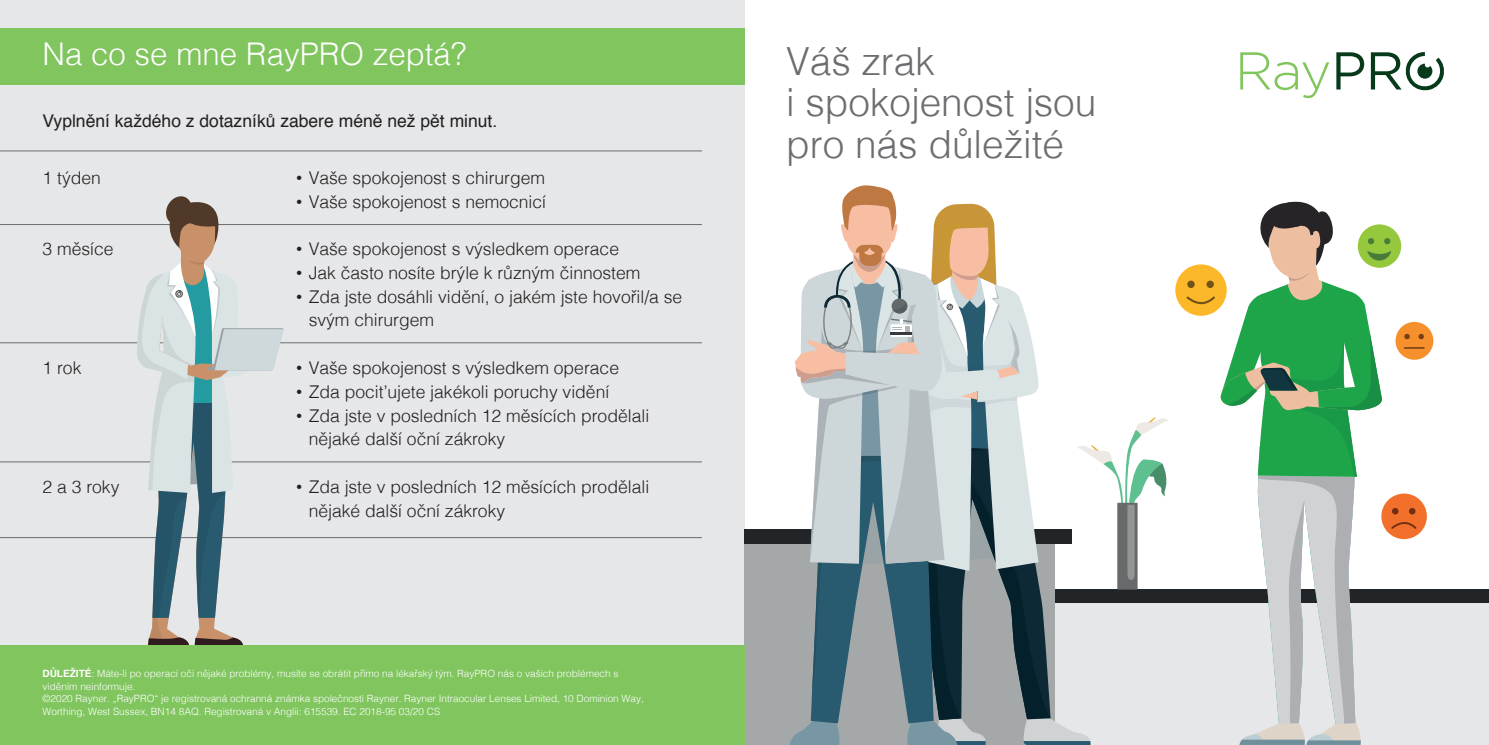
<style>
.page{position:relative;width:1489px;height:745px;background:#fff}
.page>*{position:absolute;margin:0;border:0;box-sizing:border-box;transform-origin:0 0}
.t1{font:300 38.75px/41.2px "Helvetica";color:#6c6d70}
.t2{font:300 31.25px "Helvetica";color:#fff}
.t3{font:300 17.5px/23.8px "Helvetica";color:#231f20}
.t4{font:17.5px "Helvetica";color:#231f20}
.t5{font:300 10px/12.5px "Helvetica";color:#fff}
.s1{font-family:"Gotham"}
.s2{font-weight:700}
</style>
<div class="page">
<div style="left:0;top:0;width:744px;height:744px;background:#e6e7e9"></div>
<div style="left:0;top:29px;width:744px;height:56px;background:#80c55e"></div>
<div style="left:744px;top:536px;width:311px;height:208px;background:#a4a8a8"></div>
<div style="left:744px;top:529px;width:328px;height:15px;background:#212527"></div>
<div style="left:1055px;top:602px;width:433px;height:142px;background:#e6e7e9"></div>
<div style="left:1055px;top:589px;width:433px;height:13px;background:#212527"></div>
<div style="left:1175px;top:264px;width:51px;height:51px;background:#fcb828;border-radius:50%"></div>
<div style="left:1187px;top:280px;width:7px;height:8px;background:#6f5318;border-radius:50%"></div>
<div style="left:1206px;top:280px;width:7px;height:8px;background:#6f5318;border-radius:50%"></div>
<svg style="left:1186px;top:296px;width:28px;height:8px"></svg>
<div style="left:1395px;top:322px;width:38px;height:37px;background:#f6902c;border-radius:50%"></div>
<svg style="left:1220px;top:201px;width:204px;height:543px"></svg>
<svg style="left:789px;top:185px;width:383px;height:560px"></svg>
<hr style="left:1027px;top:744px;width:63px;height:1px;background:#295b70">
<hr style="left:1239px;top:744px;width:65px;height:1px;background:#708f9d">
<hr style="left:1306px;top:744px;width:54px;height:1px;background:#708f9d">
<svg style="left:1240px;top:52px;width:89px;height:46px"></svg>
<svg style="left:1336px;top:52px;width:27px;height:37px"></svg>
<svg style="left:1370px;top:52px;width:74px;height:39px"></svg>
<hr style="left:0;top:151px;width:702px;height:1px;background:#6c6d70">
<hr style="left:0;top:224px;width:702px;height:1px;background:#6c6d70">
<hr style="left:0;top:342px;width:702px;height:1px;background:#6c6d70">
<hr style="left:0;top:461px;width:702px;height:1px;background:#6c6d70">
<hr style="left:0;top:537px;width:702px;height:1px;background:#6c6d70">
<svg style="left:137px;top:196px;width:146px;height:449px"></svg>
<div style="left:0;top:645px;width:744px;height:99px;background:#80c55e"></div>
<h2 class="t2" style="left:43px;top:28px;width:425px">Na co se mne RayPRO zeptá?</h2>
<p class="t4" style="left:43px;top:107px;width:456px">Vyplnění každého z dotazníků zabere méně než pět minut.</p>
<p class="t3" style="left:43px;top:164px;width:60px">1 týden</p>
<p class="t3" style="left:295px;top:164px;width:251px"><span class="s1">•</span> Vaše spokojenost s chirurgem</p>
<p class="t3" style="left:295px;top:188px;width:252px"><span class="s1">•</span> Vaše spokojenost s nemocnicí</p>
<p class="t3" style="left:43px;top:235px;width:72px">3 měsíce</p>
<p class="t3" style="left:295px;top:235px;width:325px"><span class="s1">•</span> Vaše spokojenost s výsledkem operace</p>
<p class="t3" style="left:295px;top:259px;width:347px"><span class="s1">•</span> Jak často nosíte brýle k různým činnostem</p>
<p class="t3" style="left:309px;top:283px;width:375px;text-indent:-13px"><span class="s1">•</span> Zda jste dosáhli vidění, o jakém jste hovořil/a se svým chirurgem</p>
<p class="t3" style="left:43px;top:354px;width:40px">1 rok</p>
<p class="t3" style="left:295px;top:354px;width:325px"><span class="s1">•</span> Vaše spokojenost s výsledkem operace</p>
<p class="t3" style="left:295px;top:378px;width:315px"><span class="s1">•</span> Zda pociťujete jakékoli poruchy vidění</p>
<p class="t3" style="left:309px;top:402px;width:342px;text-indent:-13px"><span class="s1">•</span> Zda jste v posledních 12 měsících prodělali nějaké další oční zákroky</p>
<p class="t3" style="left:43px;top:473px;width:78px">2 a 3 roky</p>
<p class="t3" style="left:309px;top:473px;width:342px;text-indent:-13px"><span class="s1">•</span> Zda jste v posledních 12 měsících prodělali nějaké další oční zákroky</p>
<p class="t5" style="left:43px;top:666px;width:603px"><span class="s2">DŮLEŽITÉ</span>: Máte-li po operaci očí nějaké problémy, musíte se obrátit přímo na lékařský tým. RayPRO nás o vašich problémech s viděním neinformuje.<br>©2020 Rayner. „RayPRO“ je registrovaná ochranná známka společnosti Rayner. Rayner Intraocular Lenses Limited, 10 Dominion Way, Worthing, West Sussex, BN14 8AQ. Registrovaná v Anglii: 615539. EC 2018-95 03/20 CS</p>
<h1 class="t1" style="left:786px;top:38px;width:312px">Váš zrak<br>i spokojenost jsou pro nás důležité</h1>
</div>
